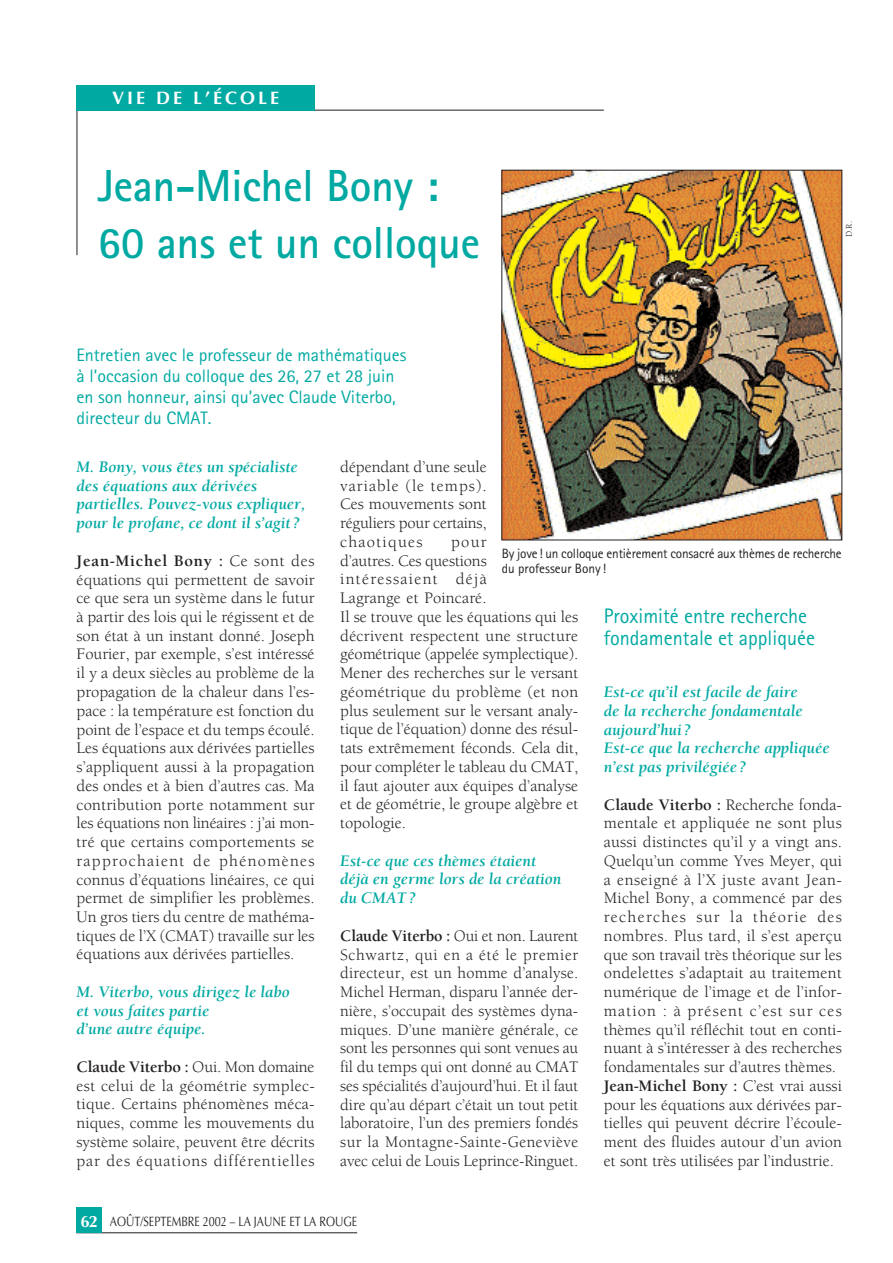
<style>
.page{position:relative;width:893px;height:1263px;background:#fff}
.page>*{position:absolute;margin:0;border:0;box-sizing:border-box;transform-origin:0 0}
.t1{font:700 45px/57px "Rotis Sans Serif";color:#00a9a2;scale:.96 1}
.t2{font:21px/22.5px "Rotis Sans Serif";color:#00a9a2;scale:.96 1}
.t3{font:18px/21px "Rotis Sans Serif";color:#00a9a2}
.t4{font:700 18px "Optima";letter-spacing:.165em;color:#fff}
.t5{font:16.5px/18.8px "Berkeley";color:#231f20;text-align:justify}
.t6{font:italic 700 16.5px/18.8px "Berkeley";color:#00a9a2}
.t7{font:13.5px/15px "Rotis Sans Serif";letter-spacing:-.01em;color:#231f20}
.t8{font:13.5px "Optima";color:#231f20;scale:.8 1}
.t9{font:9px "Berkeley";color:#231f20}
.s1{font-weight:700}
.s2{font-weight:700;font-size:16.5px;color:#fff}
</style>
<div class="page">
<hr style="left:77px;top:1232px;width:280px;height:1px;background:#231f20">
<div style="left:77px;top:1208px;width:25px;height:25px;background:#00a9a2"></div>
<hr style="left:77px;top:85px;width:1px;height:170px;background:#231f20">
<hr style="left:77px;top:110px;width:527px;height:1px;background:#231f20">
<div style="left:77px;top:85px;width:238px;height:26px;background:#00a9a2"></div>
<img style="left:504px;top:172px;width:336px;height:366px">
<p class="t4" style="left:112px;top:91px;width:169px">VIE DE L’ÉCOLE</p>
<h1 class="t1" style="left:98px;top:162px;width:400px">Jean-Michel Bony :<br>60 ans et un colloque</h1>
<p class="t3" style="left:77px;top:346px;width:331px">Entretien avec le professeur de mathématiques à l’occasion du colloque des 26, 27 et 28 juin en son honneur, ainsi qu’avec Claude Viterbo, directeur du CMAT.</p>
<p class="t9" style="left:846px;top:237px;width:17px;rotate:-90deg">D.R.</p>
<p class="t6" style="left:77px;top:459px;width:230px">M. Bony, vous êtes un spécialiste des équations aux dérivées partielles. Pouvez-vous expliquer, pour le profane, ce dont il s’agit ?</p>
<p class="t5" style="left:77px;top:553px;width:240px"><span class="s1">Jean-Michel Bony :</span> Ce sont des équations qui permettent de savoir ce que sera un système dans le futur à partir des lois qui le régissent et de son état à un instant donné. Joseph Fourier, par exemple, s’est intéressé il y a deux siècles au problème de la propagation de la chaleur dans l’es&shy;pace : la température est fonction du point de l’espace et du temps écoulé.<br>Les équations aux dérivées partielles s’appliquent aussi à la propagation des ondes et à bien d’autres cas. Ma contribution porte notamment sur les équations non linéaires : j’ai mon&shy;tré que certains comportements se rapprochaient de phénomènes connus d’équations linéaires, ce qui permet de simplifier les problèmes.<br>Un gros tiers du centre de mathéma&shy;tiques de l’X (CMAT) travaille sur les équations aux dérivées partielles.</p>
<p class="t6" style="left:77px;top:984px;width:215px">M. Viterbo, vous dirigez le labo et vous faites partie<br>d’une autre équipe.</p>
<p class="t5" style="left:77px;top:1059px;width:240px"><span class="s1">Claude Viterbo :</span> Oui. Mon domaine est celui de la géométrie symplec&shy;tique. Certains phénomènes méca&shy;niques, comme les mouvements du système solaire, peuvent être décrits par des équations différentielles</p>
<p class="t5" style="left:340px;top:459px;width:148px">dépendant d’une seule variable (le temps).<br>Ces mouvements sont réguliers pour certains, chaotiques</p>
<p class="t5" style="left:340px;top:534px;width:240px;text-align:left;text-indent:111px">pour<br>d’autres. Ces questions intéressaient déjà<br>Lagrange et Poincaré.<br>Il se trouve que les équations qui les décrivent respectent une structure géométrique (appelée symplectique).<br>Mener des recherches sur le versant géométrique du problème (et non plus seulement sur le versant analy&shy;tique de l’équation) donne des résul&shy;tats extrêmement féconds. Cela dit, pour compléter le tableau du CMAT, il faut ajouter aux équipes d’analyse et de géométrie, le groupe algèbre et topologie.</p>
<p class="t6" style="left:340px;top:852px;width:223px">Est-ce que ces thèmes étaient déjà en germe lors de la création du CMAT?</p>
<p class="t5" style="left:340px;top:928px;width:240px"><span class="s1">Claude Viterbo :</span> Oui et non. Laurent Schwartz, qui en a été le premier directeur, est un homme d’analyse.<br>Michel Herman, disparu l’année der&shy;nière, s’occupait des systèmes dyna&shy;miques. D’une manière générale, ce sont les personnes qui sont venues au fil du temps qui ont donné au CMAT ses spécialités d’aujourd’hui. Et il faut dire qu’au départ c’était un tout petit laboratoire, l’un des premiers fondés sur la Montagne-Sainte-Geneviève avec celui de Louis Leprince-Ringuet.</p>
<p class="t7" style="left:502px;top:547px;width:342px">By jove! un colloque entièrement consacré aux thèmes de recherche du professeur Bony !</p>
<p class="t2" style="left:604px;top:607px;width:221px">Proximité entre recherche fondamentale et appliquée</p>
<p class="t6" style="left:604px;top:684px;width:227px">Est-ce qu’il est facile de faire<br>de la recherche fondamentale aujourd’hui ?<br>Est-ce que la recherche appliquée n’est pas privilégiée ?</p>
<p class="t5" style="left:604px;top:796px;width:240px;text-align:left"><span class="s1">Claude Viterbo :</span> Recherche fonda&shy;mentale et appliquée ne sont plus aussi distinctes qu’il y a vingt ans.<br>Quelqu’un comme Yves Meyer, qui a enseigné à l’X juste avant Jean-Michel Bony, a commencé par des recherches sur la théorie des nombres. Plus tard, il s’est aperçu que son travail très théorique sur les ondelettes s’adaptait au traitement numérique de l’image et de l’infor&shy;mation : à présent c’est sur ces thèmes qu’il réfléchit tout en conti&shy;nuant à s’intéresser à des recherches fondamentales sur d’autres thèmes.<br><span class="s1">Jean-Michel Bony :</span> C’est vrai aussi pour les équations aux dérivées par&shy;tielles qui peuvent décrire l’écoule&shy;ment des fluides autour d’un avion et sont très utilisées par l’industrie.</p>
<p class="t8" style="left:80px;top:1216px;width:347px"><span class="s2">62</span> AOÛT/SEPTEMBRE 2002 – LA JAUNE ET LA ROUGE</p>
</div>
